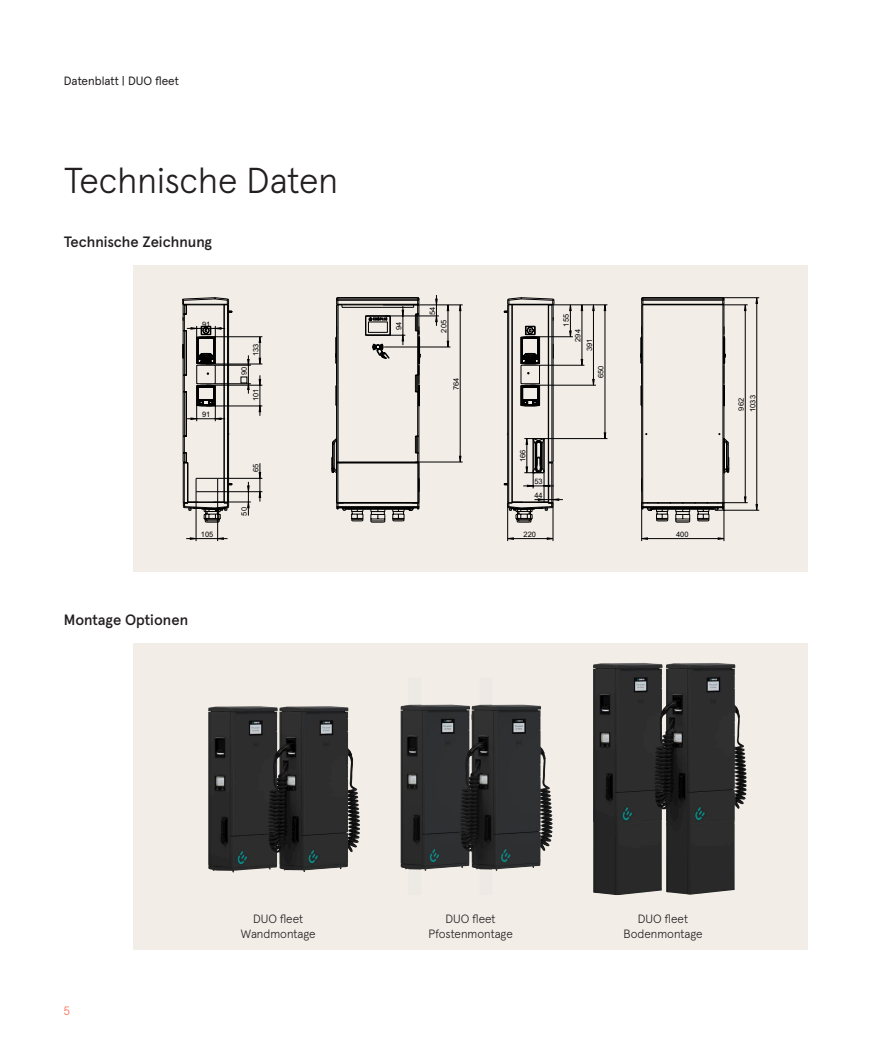
<style>
.page{position:relative;width:893px;height:1063px;background:#fff}
.page>*{position:absolute;margin:0;border:0;box-sizing:border-box;transform-origin:0 0}
.t1{font:300 36px "Apercu Pro";color:#231f20}
.Texte_10pt{font:500 15px "Apercu Pro";letter-spacing:-.005em;color:#231f20}
.Tabelle_Werte{font:300 12px "Apercu Pro";color:#231f20}
.Texte_8pt{font:12px "Apercu Pro";color:#231f20}
.t2{font:300 12px "Apercu Pro";color:#f26648}
.t3{font:7.5px/11.6px "Arial";color:#000}
</style>
<div class="page">
<svg style="left:133px;top:643px;width:675px;height:306px;background:#d5d1cc"></svg>
<div style="left:133px;top:265px;width:675px;height:306px;background:#f2ede7"></div>
<svg style="left:508px;top:537px;width:6px;height:3px"></svg>
<svg style="left:546px;top:537px;width:7px;height:3px"></svg>
<svg style="left:642px;top:537px;width:6px;height:3px"></svg>
<svg style="left:717px;top:537px;width:7px;height:3px"></svg>
<svg style="left:755px;top:298px;width:3px;height:6px"></svg>
<svg style="left:755px;top:504px;width:3px;height:6px"></svg>
<hr style="left:513px;top:538px;width:34px;height:1px;background:#000">
<hr style="left:507px;top:503px;width:1px;height:38px;background:#000">
<hr style="left:553px;top:502px;width:1px;height:39px;background:#000">
<hr style="left:647px;top:538px;width:71px;height:1px;background:#000">
<hr style="left:717px;top:510px;width:42px;height:1px;background:#000">
<hr style="left:641px;top:503px;width:1px;height:38px;background:#000">
<hr style="left:724px;top:503px;width:1px;height:38px;background:#000">
<hr style="left:756px;top:303px;width:1px;height:201px;background:#000">
<hr style="left:723px;top:297px;width:36px;height:1px;background:#000">
<svg style="left:186px;top:537px;width:42px;height:3px"></svg>
<hr style="left:196px;top:492px;width:1px;height:49px;background:#000">
<hr style="left:217px;top:492px;width:1px;height:49px;background:#000">
<svg style="left:182px;top:295px;width:566px;height:228px"></svg>
<img style="left:400px;top:677px;width:70px;height:218px">
<img style="left:593px;top:663px;width:70px;height:232px">
<img style="left:208px;top:706px;width:70px;height:167px">
<img style="left:459px;top:677px;width:20px;height:192px">
<img style="left:654px;top:663px;width:60px;height:230px">
<img style="left:267px;top:706px;width:56px;height:165px">
<p class="Texte_8pt" style="left:64px;top:72px;width:117px">Datenblatt | DUO fleet</p>
<h2 class="t1" style="left:64px;top:153px;width:276px">Technische Daten</h2>
<p class="Texte_10pt" style="left:64px;top:230px;width:150px">Technische Zeichnung</p>
<p class="t3" style="left:202px;top:319px;width:10px">91</p>
<p class="t3" style="left:202px;top:409px;width:10px">91</p>
<p class="t3" style="left:201px;top:529px;width:14px">105</p>
<p class="t3" style="left:250px;top:356px;width:14px;rotate:-90deg">133</p>
<p class="t3" style="left:250px;top:401px;width:14px;rotate:-90deg">101</p>
<p class="t3" style="left:238px;top:375px;width:10px;rotate:-90deg">90</p>
<p class="t3" style="left:250px;top:472px;width:10px;rotate:-90deg">65</p>
<p class="t3" style="left:238px;top:516px;width:10px;rotate:-90deg">50</p>
<p class="Texte_10pt" style="left:64px;top:608px;width:126px">Montage Optionen</p>
<p class="t3" style="left:427px;top:315px;width:10px;rotate:-90deg">54</p>
<p class="t3" style="left:393px;top:330px;width:10px;rotate:-90deg">94</p>
<p class="t3" style="left:438px;top:333px;width:14px;rotate:-90deg">205</p>
<p class="t3" style="left:450px;top:390px;width:14px;rotate:-90deg">764</p>
<p class="t3" style="left:560px;top:327px;width:14px;rotate:-90deg">155</p>
<p class="t3" style="left:572px;top:351px;width:23px;text-indent:9px;rotate:-90deg">294<br>391</p>
<p class="t3" style="left:517px;top:462px;width:14px;rotate:-90deg">166</p>
<p class="t3" style="left:595px;top:378px;width:14px;rotate:-90deg">650</p>
<p class="t3" style="left:534px;top:475px;width:10px;line-height:13.6px">53<br>44</p>
<p class="t3" style="left:524px;top:529px;width:14px">220</p>
<p class="t3" style="left:676px;top:529px;width:14px">400</p>
<p class="t3" style="left:735px;top:412px;width:18px;rotate:-90deg">962<br>1033</p>
<h3 class="t2" style="left:64px;top:1001px;width:8px">5</h3>
<p class="Tabelle_Werte" style="left:253px;top:909px;width:52px">DUO fleet</p>
<p class="Tabelle_Werte" style="left:241px;top:924px;width:76px">Wandmontage</p>
<p class="Tabelle_Werte" style="left:445px;top:909px;width:52px">DUO fleet</p>
<p class="Tabelle_Werte" style="left:428px;top:924px;width:86px">Pfostenmontage</p>
<p class="Tabelle_Werte" style="left:638px;top:909px;width:52px">DUO fleet</p>
<p class="Tabelle_Werte" style="left:623px;top:924px;width:81px">Bodenmontage</p>
</div>
